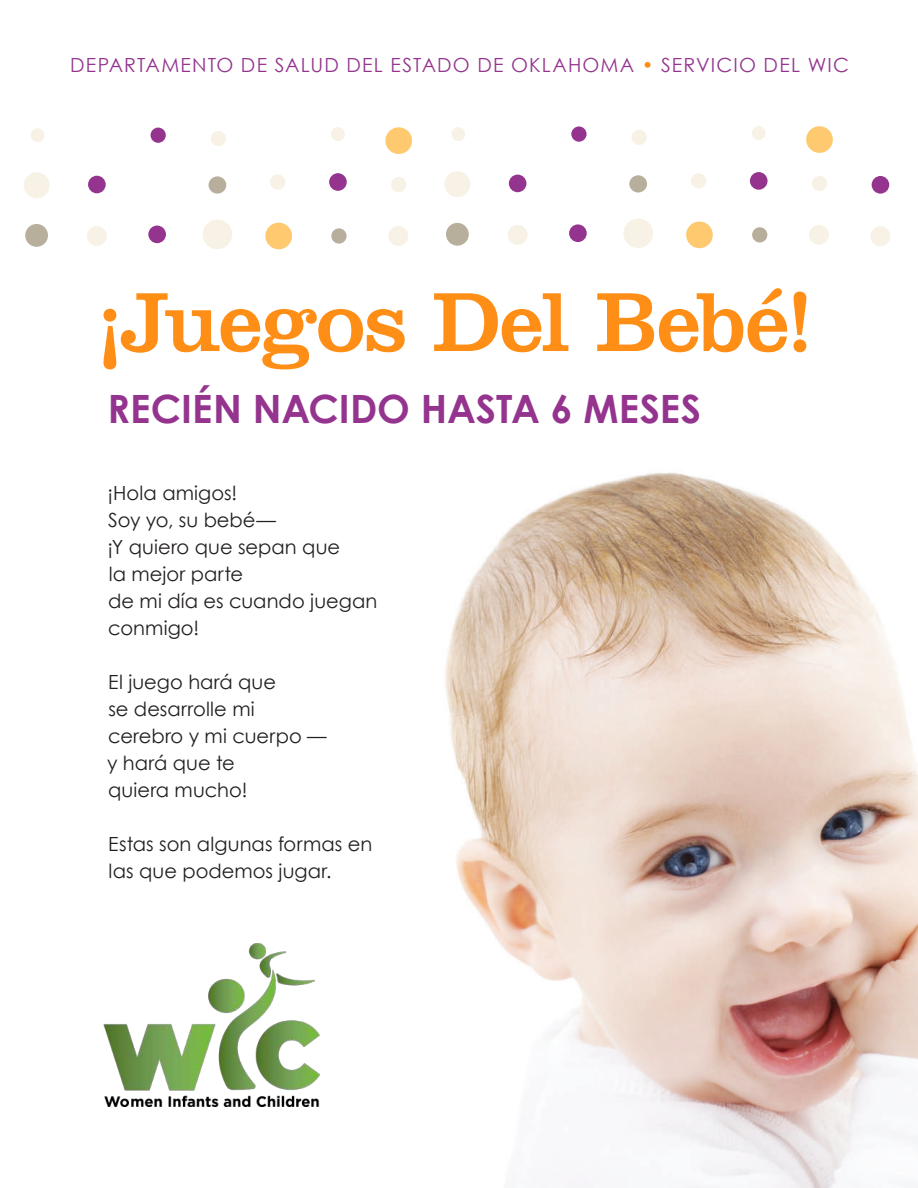
<style>
.page{position:relative;width:918px;height:1188px;background:#fff}
.page>*{position:absolute;margin:0;border:0;box-sizing:border-box;transform-origin:0 0}
.t1{font:87px "Clarendon LT Std";letter-spacing:-.02em;color:#ff8e16}
.t2{font:700 39px "Century Gothic";color:#94348e}
.t3{font:19.5px/27px "Century Gothic";letter-spacing:.005em;color:#231f20}
.t4{font:19.5px "Century Gothic";letter-spacing:.06em;color:#94348e}
.s1{color:#ff8e16}
</style>
<div class="page">
<div style="left:270px;top:174px;width:15px;height:16px;background:#f7f2e5;border-radius:50%"></div>
<div style="left:24px;top:172px;width:26px;height:26px;background:#f7f2e5;border-radius:50%"></div>
<svg style="left:150px;top:127px;width:16px;height:16px"></svg>
<div style="left:151px;top:128px;width:15px;height:15px;background:#94348e;border-radius:50%"></div>
<svg style="left:88px;top:175px;width:18px;height:19px"></svg>
<div style="left:88px;top:176px;width:18px;height:17px;background:#94348e;border-radius:50%"></div>
<svg style="left:148px;top:225px;width:18px;height:19px"></svg>
<div style="left:148px;top:226px;width:18px;height:17px;background:#94348e;border-radius:50%"></div>
<div style="left:329px;top:173px;width:18px;height:18px;background:#94348e;border-radius:50%"></div>
<div style="left:331px;top:228px;width:16px;height:16px;background:#b8ae9c;border-radius:50%"></div>
<div style="left:25px;top:224px;width:23px;height:23px;background:#b8ae9c;border-radius:50%"></div>
<svg style="left:208px;top:177px;width:19px;height:16px"></svg>
<div style="left:209px;top:176px;width:17px;height:18px;background:#b8ae9c;border-radius:50%"></div>
<div style="left:391px;top:177px;width:15px;height:15px;background:#f7f2e5;border-radius:50%"></div>
<div style="left:211px;top:131px;width:15px;height:15px;background:#f7f2e5;border-radius:50%"></div>
<div style="left:87px;top:226px;width:20px;height:20px;background:#f7f2e5;border-radius:50%"></div>
<div style="left:388px;top:226px;width:20px;height:20px;background:#f7f2e5;border-radius:50%"></div>
<div style="left:31px;top:128px;width:14px;height:14px;background:#f7f2e5;border-radius:50%"></div>
<div style="left:331px;top:127px;width:14px;height:14px;background:#f7f2e5;border-radius:50%"></div>
<svg style="left:387px;top:127px;width:25px;height:27px"></svg>
<div style="left:385px;top:127px;width:27px;height:27px;background:#fec96f;border-radius:50%"></div>
<svg style="left:270px;top:222px;width:22px;height:28px"></svg>
<div style="left:265px;top:223px;width:27px;height:26px;background:#fec96f;border-radius:50%"></div>
<svg style="left:203px;top:219px;width:29px;height:30px"></svg>
<div style="left:203px;top:220px;width:29px;height:29px;background:#f7f2e5;border-radius:50%"></div>
<div style="left:691px;top:173px;width:15px;height:16px;background:#f7f2e5;border-radius:50%"></div>
<div style="left:444px;top:171px;width:26px;height:26px;background:#f7f2e5;border-radius:50%"></div>
<div style="left:571px;top:126px;width:16px;height:16px;background:#94348e;border-radius:50%"></div>
<svg style="left:508px;top:174px;width:19px;height:19px"></svg>
<div style="left:509px;top:175px;width:17px;height:17px;background:#94348e;border-radius:50%"></div>
<div style="left:569px;top:224px;width:18px;height:18px;background:#94348e;border-radius:50%"></div>
<div style="left:750px;top:172px;width:18px;height:18px;background:#94348e;border-radius:50%"></div>
<svg style="left:752px;top:227px;width:16px;height:16px"></svg>
<div style="left:752px;top:227px;width:15px;height:15px;background:#b8ae9c;border-radius:50%"></div>
<div style="left:446px;top:223px;width:23px;height:23px;background:#b8ae9c;border-radius:50%"></div>
<div style="left:629px;top:175px;width:18px;height:18px;background:#b8ae9c;border-radius:50%"></div>
<div style="left:812px;top:176px;width:15px;height:15px;background:#f7f2e5;border-radius:50%"></div>
<div style="left:632px;top:130px;width:15px;height:15px;background:#f7f2e5;border-radius:50%"></div>
<div style="left:508px;top:225px;width:20px;height:20px;background:#f7f2e5;border-radius:50%"></div>
<div style="left:809px;top:225px;width:20px;height:20px;background:#f7f2e5;border-radius:50%"></div>
<div style="left:452px;top:127px;width:13px;height:14px;background:#f7f2e5;border-radius:50%"></div>
<div style="left:752px;top:126px;width:14px;height:14px;background:#f7f2e5;border-radius:50%"></div>
<svg style="left:806px;top:126px;width:27px;height:27px"></svg>
<div style="left:806px;top:126px;width:27px;height:27px;background:#fec96f;border-radius:50%"></div>
<svg style="left:686px;top:221px;width:27px;height:28px"></svg>
<div style="left:686px;top:222px;width:27px;height:26px;background:#fec96f;border-radius:50%"></div>
<div style="left:623px;top:218px;width:30px;height:30px;background:#f7f2e5;border-radius:50%"></div>
<svg style="left:871px;top:176px;width:19px;height:18px"></svg>
<div style="left:872px;top:176px;width:17px;height:18px;background:#94348e;border-radius:50%"></div>
<svg style="left:870px;top:230px;width:20px;height:16px"></svg>
<div style="left:871px;top:226px;width:19px;height:20px;background:#f7f2e5;border-radius:50%"></div>
<img style="left:445px;top:472px;width:473px;height:716px">
<img style="left:104px;top:943px;width:216px;height:164px">
<p class="t4" style="left:70px;top:51px;width:780px">DEPARTAMENTO DE SALUD DEL ESTADO DE OKLAHOMA <span class="s1">•</span> SERVICIO DEL WIC</p>
<h1 class="t1" style="left:95px;top:271px;width:720px">¡Juegos Del Bebé!</h1>
<h2 class="t2" style="left:108px;top:379px;width:595px">RECIÉN NACIDO HASTA 6 MESES</h2>
<p class="t3" style="left:107px;top:479px;width:271px">¡Hola amigos!<br>Soy yo, su bebé—<br>¡Y quiero que sepan que<br>la mejor parte<br>de mi día es cuando juegan conmigo!</p>
<p class="t3" style="left:107px;top:668px;width:221px">El juego hará que<br>se desarrolle mi cerebro y mi cuerpo — y hará que te<br>quiera mucho!</p>
<p class="t3" style="left:108px;top:830px;width:266px">Estas son algunas formas en las que podemos jugar.</p>
</div>
